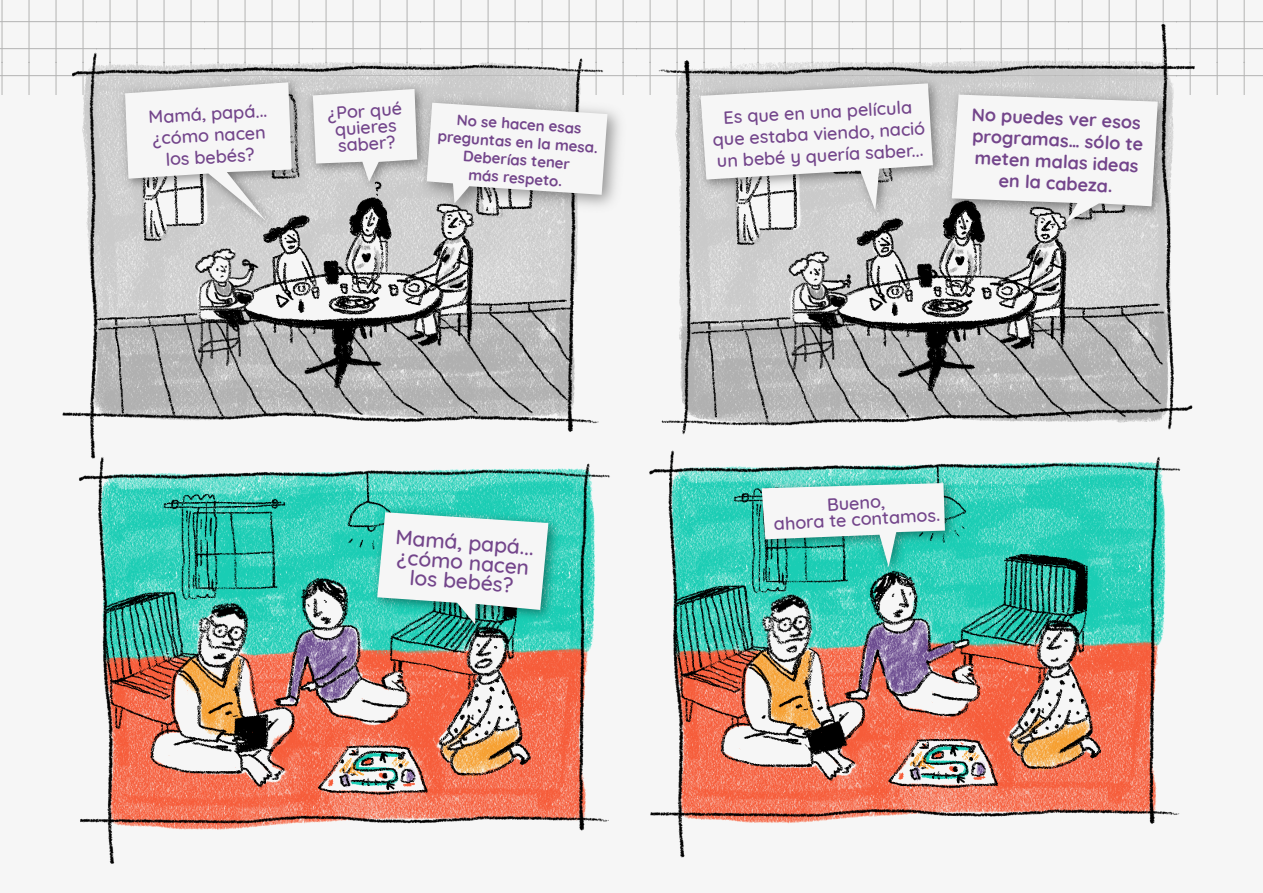
<style>
.page{position:relative;width:1263px;height:893px;background:#f6f6f6}
.page>*{position:absolute;margin:0;border:0;box-sizing:border-box;transform-origin:0 0}
.t1{font:500 21px/19.5px "Quicksand";color:#73458b;text-align:center}
.t2{font:500 18px/21.6px "Quicksand";color:#73458b;text-align:center}
.t3{font:700 18px/21.6px "Quicksand";color:#73458b;text-align:center}
.t4{font:700 15px/18px "Quicksand";color:#73458b;text-align:center}
</style>
<div class="page">
<svg style="left:0;top:0;width:1263px;height:95px"></svg>
<img style="left:79px;top:473px;width:1101px;height:391px">
<img style="left:366px;top:501px;width:199px;height:140px">
<svg style="left:377px;top:512px;width:171px;height:112px"></svg>
<img style="left:751px;top:473px;width:210px;height:111px">
<svg style="left:762px;top:483px;width:183px;height:84px"></svg>
<img style="left:54px;top:9px;width:1163px;height:464px">
<img style="left:308px;top:78px;width:126px;height:121px">
<svg style="left:313px;top:89px;width:98px;height:93px"></svg>
<img style="left:411px;top:88px;width:220px;height:139px">
<svg style="left:427px;top:103px;width:180px;height:101px"></svg>
<img style="left:941px;top:84px;width:233px;height:155px">
<svg style="left:952px;top:95px;width:206px;height:127px"></svg>
<img style="left:114px;top:72px;width:194px;height:166px">
<svg style="left:125px;top:82px;width:167px;height:139px"></svg>
<img style="left:690px;top:73px;width:260px;height:154px">
<svg style="left:700px;top:83px;width:233px;height:128px"></svg>
<p class="t2" style="left:148px;top:104px;width:120px;rotate:-3deg">Mamá, papá... ¿cómo nacen los bebés?</p>
<p class="t2" style="left:711px;top:105px;width:214px;rotate:-3deg">Es que en una película que estaba viendo, nació un bebé y quería saber...</p>
<p class="t2" style="left:327px;top:103px;width:76px;line-height:16.5px;rotate:-4deg">¿Por qué quieres saber?</p>
<p class="t4" style="left:440px;top:108px;width:162px;rotate:4deg">No se hacen esas preguntas en la mesa.<br>Deberías tener<br>más respeto.</p>
<p class="t3" style="left:972px;top:102px;width:174px;rotate:3deg">No puedes ver esos programas… sólo te meten malas ideas en la cabeza.</p>
<p class="t1" style="left:397px;top:525px;width:140px;rotate:5deg">Mamá, papá... ¿cómo nacen los bebés?</p>
<p class="t2" style="left:773px;top:497px;width:168px;line-height:16.5px;rotate:-3deg">Bueno,<br>ahora te contamos.</p>
</div>
